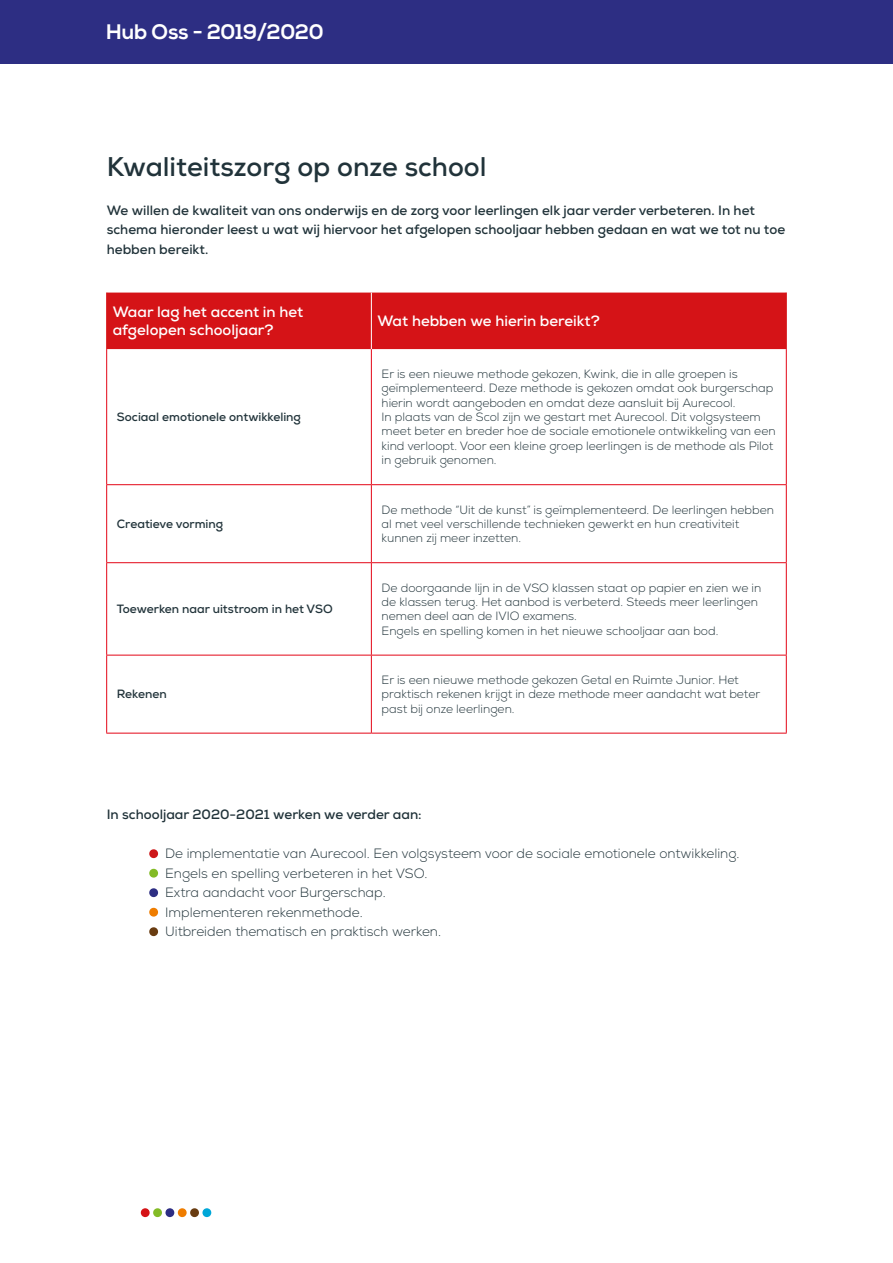
<style>
.page{position:relative;width:893px;height:1263px;background:#fff}
.page>*{position:absolute;margin:0;border:0;box-sizing:border-box;transform-origin:0 0}
.t1{font:700 27px "Nexa";color:#21333a}
.t2{font:700 21px "Nexa";color:#fff}
.t3{font:700 15px/18px "Nexa";color:#fff}
.t4{font:700 13.5px/19.5px "Nexa";color:#21333a}
.t5{font:300 13.5px/19.5px "Nexa";color:#21333a}
.t6{font:300 12px/14.4px "Nexa";color:#21333a}
.t7{font:700 12px "Nexa";color:#21333a}
</style>
<div class="page">
<div style="left:141px;top:1208px;width:9px;height:9px;background:#d51317;border-radius:50%"></div>
<div style="left:153px;top:1208px;width:9px;height:9px;background:#83bb26;border-radius:50%"></div>
<div style="left:165px;top:1208px;width:9px;height:9px;background:#2d2e83;border-radius:50%"></div>
<div style="left:178px;top:1208px;width:9px;height:9px;background:#ef7d00;border-radius:50%"></div>
<div style="left:190px;top:1208px;width:9px;height:9px;background:#693c11;border-radius:50%"></div>
<div style="left:202px;top:1208px;width:9px;height:9px;background:#00a7d8;border-radius:50%"></div>
<div style="left:0;top:0;width:893px;height:64px;background:#2d2e83"></div>
<div style="left:149px;top:849px;width:9px;height:9px;background:#cd1719;border-radius:50%"></div>
<div style="left:149px;top:869px;width:9px;height:8px;background:#83bb26;border-radius:50%"></div>
<div style="left:149px;top:888px;width:9px;height:9px;background:#2d2e83;border-radius:50%"></div>
<div style="left:149px;top:908px;width:9px;height:8px;background:#ef7d00;border-radius:50%"></div>
<div style="left:149px;top:927px;width:9px;height:9px;background:#693c11;border-radius:50%"></div>
<div style="left:107px;top:293px;width:679px;height:56px;background:#d51317"></div>
<hr style="left:371px;top:293px;width:1px;height:56px;background:#fff">
<hr style="left:106px;top:349px;width:1px;height:135px;background:#e30617">
<hr style="left:371px;top:349px;width:1px;height:135px;background:#e30617">
<hr style="left:786px;top:349px;width:1px;height:135px;background:#e30617">
<hr style="left:106px;top:484px;width:265px;height:1px;background:#e30617">
<hr style="left:106px;top:485px;width:1px;height:77px;background:#e30617">
<hr style="left:371px;top:484px;width:416px;height:1px;background:#e30617">
<hr style="left:371px;top:485px;width:1px;height:77px;background:#e30617">
<hr style="left:786px;top:485px;width:1px;height:77px;background:#e30617">
<hr style="left:106px;top:562px;width:265px;height:1px;background:#e30617">
<hr style="left:106px;top:563px;width:1px;height:92px;background:#e30617">
<hr style="left:371px;top:562px;width:416px;height:1px;background:#e30617">
<hr style="left:371px;top:563px;width:1px;height:92px;background:#e30617">
<hr style="left:786px;top:563px;width:1px;height:92px;background:#e30617">
<hr style="left:106px;top:655px;width:265px;height:1px;background:#e30617">
<hr style="left:106px;top:655px;width:1px;height:78px;background:#e30617">
<hr style="left:371px;top:655px;width:416px;height:1px;background:#e30617">
<hr style="left:371px;top:655px;width:1px;height:78px;background:#e30617">
<hr style="left:786px;top:655px;width:1px;height:78px;background:#e30617">
<hr style="left:106px;top:733px;width:265px;height:1px;background:#e30617">
<hr style="left:371px;top:733px;width:416px;height:1px;background:#e30617">
<hr style="left:106px;top:293px;width:1px;height:56px;background:#d51317">
<hr style="left:786px;top:293px;width:1px;height:56px;background:#d51317">
<h2 class="t2" style="left:107px;top:19px;width:219px">Hub Oss - 2019/2020</h2>
<h1 class="t1" style="left:107px;top:149px;width:381px">Kwaliteitszorg op onze school</h1>
<p class="t4" style="left:107px;top:200px;width:680px">We willen de kwaliteit van ons onderwijs en de zorg voor leerlingen elk jaar verder verbeteren. In het schema hieronder leest u wat wij hiervoor het afgelopen schooljaar hebben gedaan en wat we tot nu toe hebben bereikt.</p>
<p class="t3" style="left:113px;top:303px;width:192px">Waar lag het accent in het afgelopen schooljaar?</p>
<p class="t3" style="left:377px;top:312px;width:224px">Wat hebben we hierin bereikt?</p>
<p class="t7" style="left:117px;top:409px;width:186px">Sociaal emotionele ontwikkeling</p>
<p class="t7" style="left:117px;top:516px;width:108px">Creatieve vorming</p>
<p class="t7" style="left:117px;top:601px;width:217px">Toewerken naar uitstroom in het VSO</p>
<p class="t7" style="left:117px;top:686px;width:51px">Rekenen</p>
<p class="t6" style="left:382px;top:367px;width:395px">Er is een nieuwe methode gekozen, Kwink, die in alle groepen is geïmplementeerd. Deze methode is gekozen omdat ook burgerschap hierin wordt aangeboden en omdat deze aansluit bij Aurecool.<br>In plaats van de Scol zijn we gestart met Aurecool. Dit volgsysteem meet beter en breder hoe de sociale emotionele ontwikkeling van een kind verloopt. Voor een kleine groep leerlingen is de methode als Pilot in gebruik genomen.</p>
<p class="t6" style="left:382px;top:502px;width:394px">De methode “Uit de kunst” is geïmplementeerd. De leerlingen hebben al met veel verschillende technieken gewerkt en hun creativiteit kunnen zij meer inzetten.</p>
<p class="t6" style="left:382px;top:580px;width:381px">De doorgaande lijn in de VSO klassen staat op papier en zien we in de klassen terug. Het aanbod is verbeterd. Steeds meer leerlingen nemen deel aan de IVIO examens.<br>Engels en spelling komen in het nieuwe schooljaar aan bod.</p>
<p class="t6" style="left:382px;top:673px;width:380px">Er is een nieuwe methode gekozen Getal en Ruimte Junior. Het praktisch rekenen krijgt in deze methode meer aandacht wat beter past bij onze leerlingen.</p>
<p class="t4" style="left:107px;top:805px;width:316px">In schooljaar 2020-2021 werken we verder aan:</p>
<p class="t5" style="left:165px;top:844px;width:576px">De implementatie van Aurecool. Een volgsysteem voor de sociale emotionele ontwikkeling.<br>Engels en spelling verbeteren in het VSO.<br>Extra aandacht voor Burgerschap.<br>Implementeren rekenmethode.<br>Uitbreiden thematisch en praktisch werken.</p>
</div>
